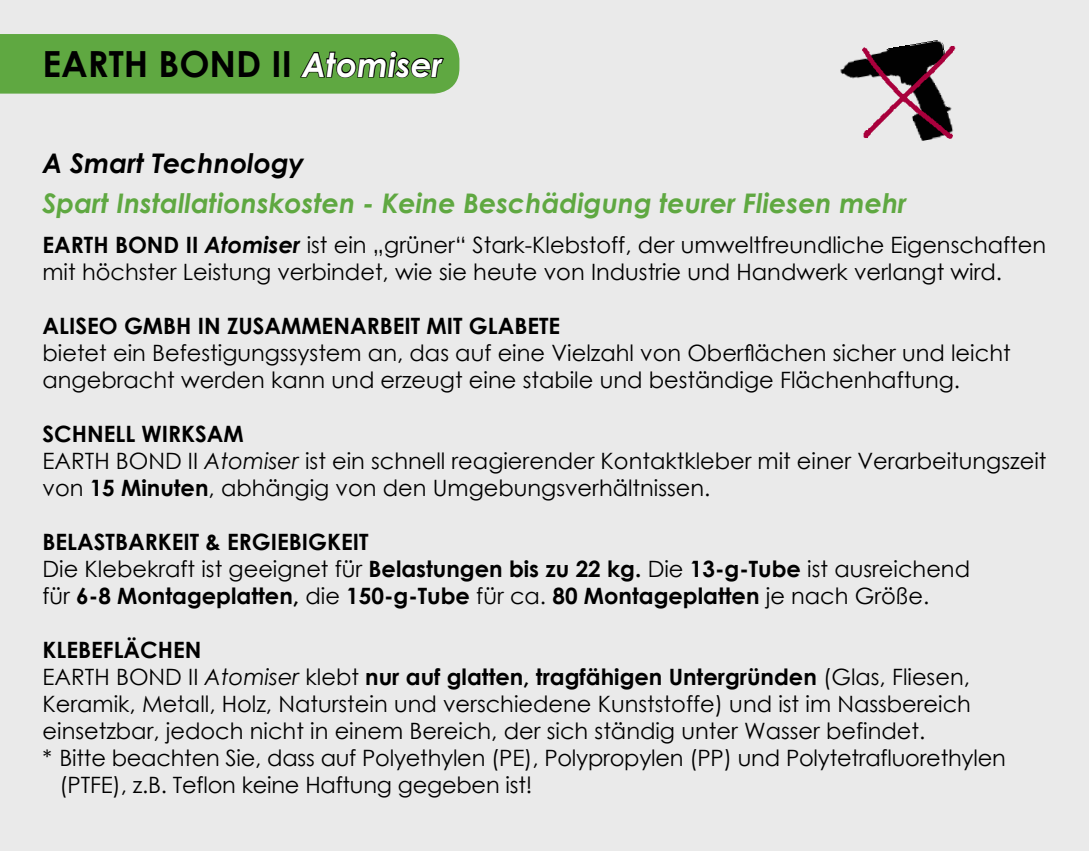
<style>
.page{position:relative;width:1089px;height:851px;background:#fff}
.page>*{position:absolute;margin:0;border:0;box-sizing:border-box;transform-origin:0 0}
.t1{font:700 36px "Century Gothic";color:#000}
.t2{font:italic 700 27px "Century Gothic";color:#5fa841}
.t3{font:italic 700 27px "Century Gothic";color:#000}
.t4{font:22.5px/27px "Century Gothic";color:#000}
.t5{font:700 22.5px/27px "Century Gothic";color:#000}
.s1{font-style:italic;font-size:33px;color:#fff}
.s2{font-weight:700}
.s3{font-weight:700;font-style:italic}
.s4{font-style:italic}
.s5{font-weight:400}
</style>
<div class="page">
<div style="left:0;top:0;width:1089px;height:850px;background:#eaeaea"></div>
<img style="left:840px;top:40px;width:101px;height:39px">
<img style="left:855px;top:42px;width:101px;height:99px">
<svg style="left:0;top:34px;width:459px;height:60px;background:#5ca040"></svg>
<p class="t1" style="left:43px;top:37px;width:401px">EARTH BOND II <span class="s1">Atomiser</span></p>
<p class="t3" style="left:43px;top:143px;width:263px">A Smart Technology</p>
<p class="t2" style="left:43px;top:183px;width:865px">Spart Installationskosten - Keine Beschädigung teurer Fliesen mehr</p>
<p class="t4" style="left:43px;top:231px;width:1005px"><span class="s2">EARTH BOND II</span> <span class="s3">Atomiser</span> ist ein „grüner“ Stark-Klebstoff, der umweltfreundliche Eigenschaften mit höchster Leistung verbindet, wie sie heute von Industrie und Handwerk verlangt wird.</p>
<p class="t4" style="left:43px;top:312px;width:969px"><span class="s2">ALISEO GMBH IN ZUSAMMENARBEIT MIT GLABETE<br></span>bietet ein Befestigungssystem an, das auf eine Vielzahl von Oberflächen sicher und leicht angebracht werden kann und erzeugt eine stabile und beständige Flächenhaftung.</p>
<p class="t4" style="left:43px;top:420px;width:1005px"><span class="s2">SCHNELL WIRKSAM<br></span>EARTH BOND II <span class="s4">Atomiser</span> ist ein schnell reagierender Kontaktkleber mit einer Verarbeitungszeit von <span class="s2">15 Minuten</span>, abhängig von den Umgebungsverhältnissen.</p>
<p class="t5" style="left:43px;top:527px;width:929px">BELASTBARKEIT &amp; ERGIEBIGKEIT<br><span class="s5">Die Klebekraft ist geeignet für</span> Belastungen bis zu 22 kg. <span class="s5">Die</span> 13-g-Tube <span class="s5">ist ausreichend für</span> 6-8 Montageplatten, <span class="s5">die</span> 150-g-Tube <span class="s5">für ca.</span> 80 Montageplatten <span class="s5">je nach Größe.</span></p>
<p class="t4" style="left:43px;top:636px;width:930px"><span class="s2">KLEBEFLÄCHEN<br></span>EARTH BOND II <span class="s4">Atomiser</span> klebt <span class="s2">nur auf glatten, tragfähigen Untergründen</span> (Glas, Fliesen, Keramik, Metall, Holz, Naturstein und verschiedene Kunststoffe) und ist im Nassbereich einsetzbar, jedoch nicht in einem Bereich, der sich ständig unter Wasser befindet.</p>
<p class="t4" style="left:60px;top:744px;width:947px;text-indent:-17px">* Bitte beachten Sie, dass auf Polyethylen (PE), Polypropylen (PP) und Polytetrafluorethylen (PTFE), z.B. Teflon keine Haftung gegeben ist!</p>
</div>
